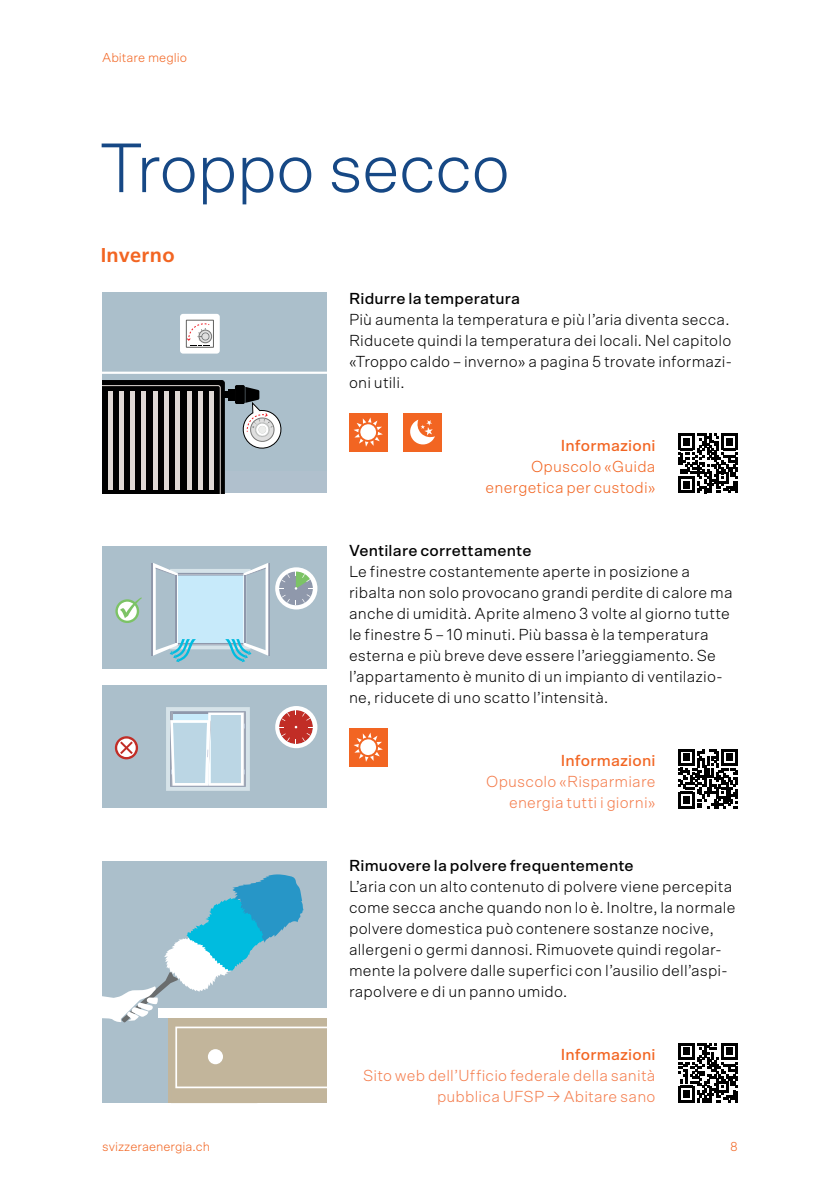
<style>
.page{position:relative;width:840px;height:1191px;background:#fff}
.page>*{position:absolute;margin:0;border:0;box-sizing:border-box;transform-origin:0 0}
.Titel{font:300 70px "Scto Grotesk A";letter-spacing:-.02em;color:#164885}
.Kapitel_Zwischentite{font:700 20px "Frutiger LT Std";letter-spacing:.01em;color:#f26522}
.Fliesstext{font:300 16px/21px "Scto Grotesk A";letter-spacing:.01em;color:#000}
.Fliesstext-2{font:300 16px/21px "Scto Grotesk A";letter-spacing:.01em;color:#f47d4d;text-align:right}
.Fliesstext_fett{font:500 16px "Scto Grotesk A";letter-spacing:.01em;color:#000}
.Fliesstext-3{font:500 16px "Scto Grotesk A";letter-spacing:.01em;color:#f26522}
.Fliesstext-4{font:300 16px/21px "Scto Grotesk A";letter-spacing:.01em;color:#f26522;text-align:right}
.t1{font:300 13px "Scto Grotesk A";color:#f26522}
</style>
<div class="page">
<div style="left:349px;top:413px;width:38px;height:38px;background:#f26522"></div>
<svg style="left:353px;top:417px;width:29px;height:30px"></svg>
<div style="left:403px;top:413px;width:38px;height:38px;background:#f26522"></div>
<svg style="left:410px;top:420px;width:24px;height:25px"></svg>
<div style="left:102px;top:293px;width:224px;height:200px;background:#b0c0cd"></div>
<div style="left:102px;top:293px;width:224px;height:178px;background:#abbfcb"></div>
<div style="left:235px;top:385px;width:9px;height:18px;background:#000"></div>
<div style="left:235px;top:385px;width:9px;height:19px;border:1px solid #000"></div>
<div style="left:228px;top:389px;width:7px;height:11px;background:#000"></div>
<svg style="left:102px;top:380px;width:126px;height:113px;background:#555352"></svg>
<div style="left:180px;top:314px;width:40px;height:39px;background:linear-gradient(to right,#fff,#fff);border-radius:3px"></div>
<div style="left:186px;top:320px;width:27px;height:27px;background:#fff"></div>
<div style="left:186px;top:320px;width:27px;height:27px;border:1px solid #626260"></div>
<svg style="left:187px;top:323px;width:25px;height:23px"></svg>
<hr style="left:102px;top:372px;width:224px;height:2px;background:#fff">
<svg style="left:241px;top:387px;width:41px;height:62px"></svg>
<svg style="left:678px;top:433px;width:59px;height:60px"></svg>
<svg style="left:678px;top:749px;width:59px;height:59px"></svg>
<div style="left:349px;top:728px;width:38px;height:38px;background:#f26522"></div>
<svg style="left:354px;top:732px;width:28px;height:30px"></svg>
<div style="left:102px;top:545px;width:224px;height:123px;background:#abbfcb"></div>
<hr style="left:151px;top:563px;width:2px;height:92px;background:#8f98ab">
<hr style="left:268px;top:563px;width:2px;height:92px;background:#8f98ab">
<svg style="left:153px;top:563px;width:115px;height:99px"></svg>
<svg style="left:115px;top:597px;width:27px;height:26px"></svg>
<svg style="left:275px;top:567px;width:42px;height:42px"></svg>
<div style="left:102px;top:685px;width:224px;height:123px;background:#abbfcb"></div>
<svg style="left:166px;top:707px;width:84px;height:84px;background:#c7dae5"></svg>
<svg style="left:115px;top:736px;width:23px;height:23px"></svg>
<svg style="left:275px;top:706px;width:42px;height:42px"></svg>
<div style="left:102px;top:860px;width:224px;height:242px;background:#abbfcb"></div>
<svg style="left:102px;top:874px;width:224px;height:229px"></svg>
<div style="left:159px;top:1008px;width:167px;height:9px;background:#fff"></div>
<svg style="left:678px;top:1043px;width:59px;height:59px"></svg>
<p class="t1" style="left:102px;top:50px;width:86px">Abitare meglio</p>
<p class="Titel" style="left:99px;top:127px;width:412px">Troppo secco</p>
<p class="Kapitel_Zwischentite" style="left:101px;top:243px;width:75px">Inverno</p>
<p class="Fliesstext_fett" style="left:349px;top:289px;width:172px">Ridurre la temperatura</p>
<p class="Fliesstext" style="left:349px;top:309px;width:384px">Più aumenta la temperatura e più l’aria diventa secca.<br>Riducete quindi la temperatura dei locali. Nel capitolo «Troppo caldo – inverno» a pagina 5 trovate informazi&shy;oni utili.</p>
<p class="Fliesstext-3" style="left:560px;top:436px;width:96px">Informazioni</p>
<p class="Fliesstext-4" style="left:485px;top:456px;width:171px">Opuscolo «Guida energetica per custodi»</p>
<p class="Fliesstext_fett" style="left:349px;top:541px;width:184px">Ventilare correttamente</p>
<p class="Fliesstext" style="left:349px;top:561px;width:385px">Le finestre costantemente aperte in posizione a ribalta non solo provocano grandi perdite di calore ma anche di umidità. Aprite almeno 3 volte al giorno tutte le finestre 5 – 10 minuti. Più bassa è la temperatura esterna e più breve deve essere l’arieggiamento. Se l’appartamento è munito di un impianto di ventilazio&shy;ne, riducete di uno scatto l’intensità.</p>
<p class="Fliesstext-3" style="left:560px;top:751px;width:96px">Informazioni</p>
<p class="Fliesstext-2" style="left:486px;top:771px;width:171px">Opuscolo «Risparmiare energia tutti i giorni»</p>
<p class="Fliesstext_fett" style="left:349px;top:856px;width:286px">Rimuovere la polvere frequentemente</p>
<p class="Fliesstext" style="left:349px;top:876px;width:388px">L’aria con un alto contenuto di polvere viene percepita come secca anche quando non lo è. Inoltre, la normale polvere domestica può contenere sostanze nocive, allergeni o germi dannosi. Rimuovete quindi regolar&shy;mente la polvere dalle superfici con l’ausilio dell’aspi&shy;rapolvere e di un panno umido.</p>
<p class="Fliesstext-3" style="left:560px;top:1045px;width:96px">Informazioni</p>
<p class="Fliesstext-2" style="left:363px;top:1065px;width:294px">Sito web dell’Ufficio federale della sanità pubblica UFSP → Abitare sano</p>
<p class="t1" style="left:102px;top:1139px;width:109px">svizzeraenergia.ch</p>
<p class="t1" style="left:729px;top:1139px;width:9px">8</p>
</div>
